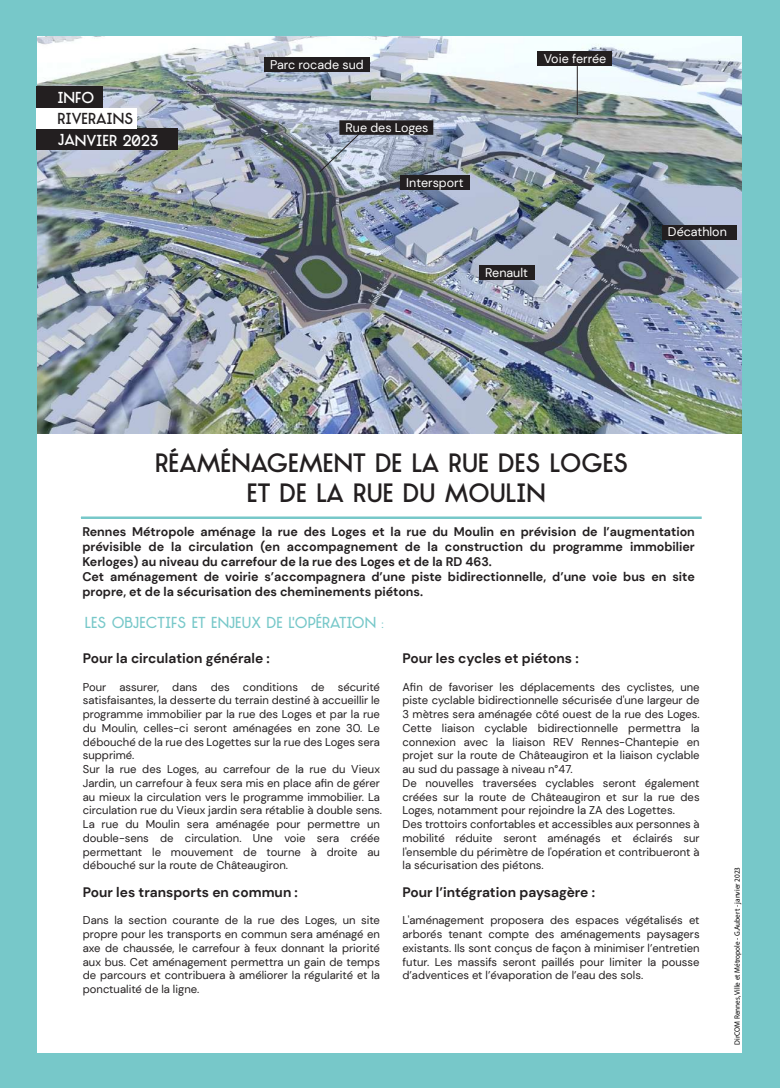
<style>
.page{position:relative;width:780px;height:1088px;background:#fff}
.page>*{position:absolute;margin:0;border:0;box-sizing:border-box;transform-origin:0 0}
.t1{font:700 25px/30px "TJ Evolette A";color:#231f20;text-align:center}
.t2{font:15px "TJ Evolette A";color:#77c8c9}
.t3{font:700 15px "TJ Evolette A";letter-spacing:-.01em;color:#fff}
.t4{font:700 15px "TJ Evolette A";color:#231f20}
.t5{font:700 13.75px "DM Sans";color:#231f20}
.t6{font:700 12.5px/15px "DM Sans";color:#231f20}
.t7{font:12.5px "DM Sans";color:#fff}
.t8{font:11.25px/13.8px "DM Sans";color:#231f20}
.t9{font:7.75px "Myriad Pro";color:#000001;scale:.93 1}
.s1{font-size:11.25px}
</style>
<div class="page">
<img style="left:36px;top:36px;width:706px;height:398px">
<div style="left:19px;top:0;width:744px;height:36px;background:#77c8c9"></div>
<div style="left:742px;top:0;width:37px;height:1088px;background:#77c8c9"></div>
<div style="left:0;top:0;width:36px;height:1088px;background:#77c8c9"></div>
<div style="left:36px;top:87px;width:66px;height:21px;background:#231f20"></div>
<div style="left:36px;top:129px;width:142px;height:21px;background:#231f20"></div>
<div style="left:36px;top:108px;width:100px;height:21px;background:#fff"></div>
<hr style="left:81px;top:516px;width:620px;height:3px;background:#77c8c9">
<div style="left:18px;top:1054px;width:744px;height:34px;background:#77c8c9"></div>
<div style="left:537px;top:52px;width:75px;height:14px;background:#231f20"></div>
<hr style="left:577px;top:66px;width:1px;height:49px;background:#231f20">
<div style="left:264px;top:58px;width:105px;height:14px;background:#231f20"></div>
<svg style="left:318px;top:120px;width:115px;height:53px;background:#88909d"></svg>
<div style="left:661px;top:225px;width:75px;height:15px;background:#231f20"></div>
<div style="left:479px;top:265px;width:55px;height:15px;background:#231f20"></div>
<div style="left:400px;top:176px;width:69px;height:14px;background:#231f20"></div>
<h2 class="t3" style="left:57px;top:89px;width:38px">INFO</h2>
<h2 class="t3" style="left:58px;top:131px;width:102px">JANVIER 2023</h2>
<h2 class="t4" style="left:57px;top:110px;width:77px">RIVERAINS</h2>
<p class="t7" style="left:270px;top:57px;width:95px">Parc rocade sud</p>
<p class="t7" style="left:345px;top:119px;width:84px">Rue des Loges</p>
<p class="t7" style="left:406px;top:175px;width:59px">Intersport</p>
<p class="t7" style="left:543px;top:51px;width:64px">Voie ferrée</p>
<p class="t7" style="left:485px;top:264px;width:44px">Renault</p>
<p class="t7" style="left:668px;top:224px;width:60px">Décathlon</p>
<h1 class="t1" style="left:155px;top:448px;width:475px">RÉAMÉNAGEMENT DE LA RUE DES LOGES<br>ET DE LA RUE DU MOULIN</h1>
<p class="t6" style="left:82px;top:524px;width:614px">Rennes Métropole aménage la rue des Loges et la rue du Moulin en prévision de l’augmentation prévisible de la circulation (en accompagnement de la construction du programme immobilier Kerloges) au niveau du carrefour de la rue des Loges et de la RD 463.<br>Cet aménagement de voirie s’accompagnera d’une piste bidirectionnelle, d’une voie bus en site propre, et de la sécurisation des cheminements piétons.</p>
<h2 class="t2" style="left:85px;top:613px;width:300px">LES OBJECTIFS ET ENJEUX DE L'OPÉRATION <span class="s1">:</span></h2>
<p class="t5" style="left:83px;top:650px;width:188px">Pour la circulation générale :</p>
<p class="t8" style="left:83px;top:680px;width:301px">Pour assurer, dans des conditions de sécurité satisfaisantes, la desserte du terrain destiné à accueillir le programme immobilier par la rue des Loges et par la rue du Moulin, celles-ci seront aménagées en zone 30. Le débouché de la rue des Logettes sur la rue des Loges sera supprimé.<br>Sur la rue des Loges, au carrefour de la rue du Vieux Jardin, un carrefour à feux sera mis en place afin de gérer au mieux la circulation vers le programme immobilier. La circulation rue du Vieux jardin sera rétablie à double sens.<br>La rue du Moulin sera aménagée pour permettre un double-sens de circulation. Une voie sera créée permettant le mouvement de tourne à droite au débouché sur la route de Châteaugiron.</p>
<p class="t5" style="left:83px;top:883px;width:216px">Pour les transports en commun :</p>
<p class="t8" style="left:83px;top:913px;width:298px;text-align:justify">Dans la section courante de la rue des Loges, un site propre pour les transports en commun sera aménagé en axe de chaussée, le carrefour à feux donnant la priorité aux bus. Cet aménagement permettra un gain de temps de parcours et contribuera à améliorer la régularité et la ponctualité de la ligne.</p>
<p class="t5" style="left:402px;top:650px;width:178px">Pour les cycles et piétons :</p>
<p class="t8" style="left:402px;top:680px;width:299px">Afin de favoriser les déplacements des cyclistes, une piste cyclable bidirectionnelle sécurisée d'une largeur de 3 mètres sera aménagée côté ouest de la rue des Loges.<br>Cette liaison cyclable bidirectionnelle permettra la connexion avec la liaison REV Rennes-Chantepie en projet sur la route de Châteaugiron et la liaison cyclable au sud du passage à niveau n°47.<br>De nouvelles traversées cyclables seront également créées sur la route de Châteaugiron et sur la rue des Loges, notamment pour rejoindre la ZA des Logettes.<br>Des trottoirs confortables et accessibles aux personnes à mobilité réduite seront aménagés et éclairés sur l'ensemble du périmètre de l'opération et contribueront à la sécurisation des piétons.</p>
<p class="t5" style="left:402px;top:883px;width:194px">Pour l’intégration paysagère :</p>
<p class="t8" style="left:402px;top:913px;width:298px;text-align:justify">L'aménagement proposera des espaces végétalisés et arborés tenant compte des aménagements paysagers existants. Ils sont conçus de façon à minimiser l’entretien futur. Les massifs seront paillés pour limiter la pousse d’adventices et l’évaporation de l’eau des sols.</p>
<p class="t9" style="left:732px;top:1044px;width:192px;rotate:-90deg">DirCOM Rennes, Ville et Métropole - G.Aubert - janvier 2023</p>
</div>
